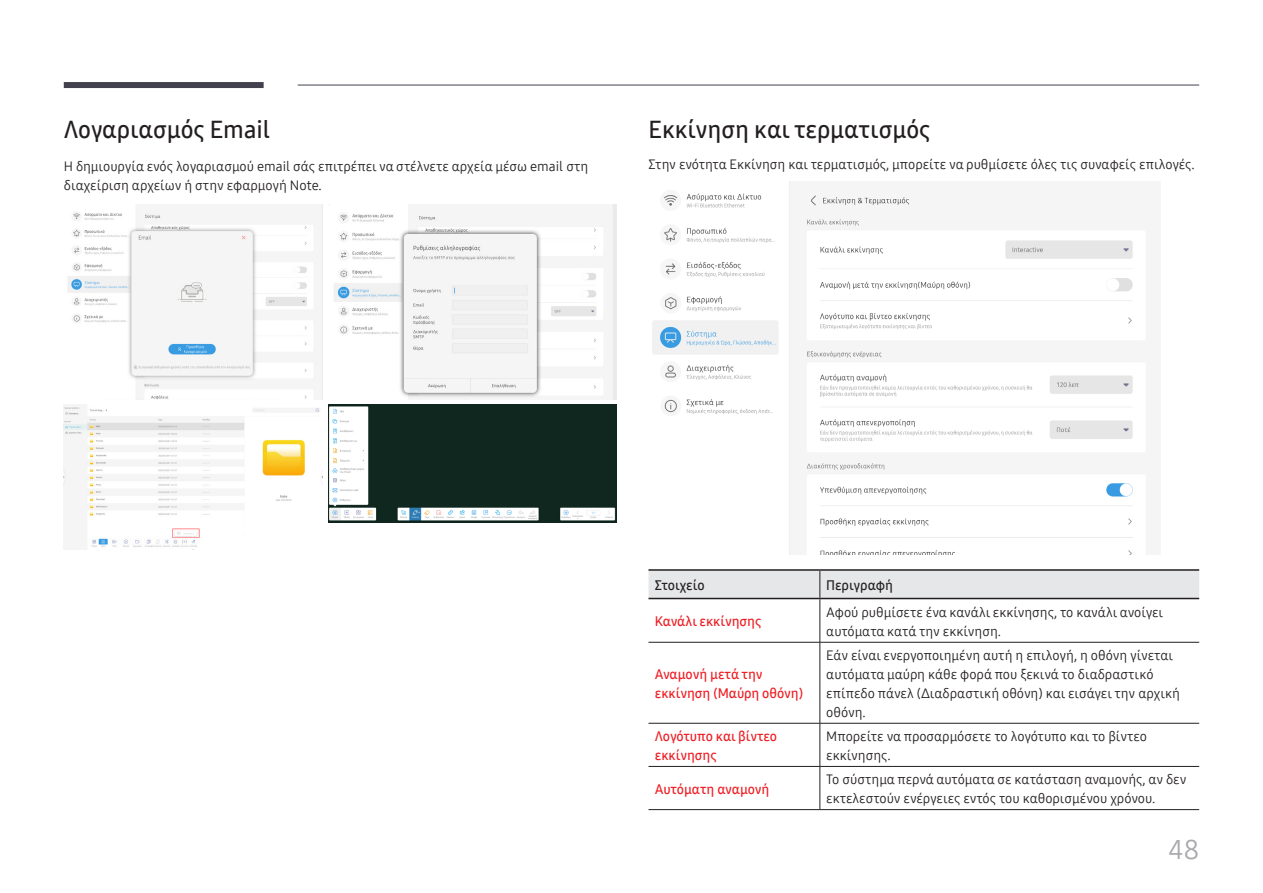
<style>
.page{position:relative;width:1263px;height:893px;background:#fff}
.page>*{position:absolute;margin:0;border:0;box-sizing:border-box;transform-origin:0 0}
.t1{font:27px "Samsung One 400";color:#a8a9ad}
.t2{font:24px "Samsung One 600";letter-spacing:-.005em;color:#231f20}
.P_Object{font:13.5px/18.9px "Samsung One 400";letter-spacing:-.005em;color:#231f20}
.t3{font:13.5px/18.9px "Samsung One 600";letter-spacing:-.005em;color:#ee1d23}
.P_Lead{font:13.5px "Samsung One 600";letter-spacing:-.01em;color:#231f20}
</style>
<div class="page">
<div style="left:64px;top:82px;width:200px;height:6px;background:#44414f"></div>
<hr style="left:298px;top:85px;width:901px;height:1px;background:#44414f">
<img style="left:68px;top:204px;width:254px;height:195px">
<img style="left:328px;top:204px;width:288px;height:196px">
<img style="left:64px;top:406px;width:258px;height:144px">
<img style="left:328px;top:404px;width:288px;height:118px">
<img style="left:652px;top:181px;width:492px;height:373px">
<hr style="left:820px;top:569px;width:379px;height:2px;background:#231f20">
<hr style="left:820px;top:598px;width:379px;height:1px;background:#231f20">
<hr style="left:820px;top:642px;width:379px;height:1px;background:#231f20">
<hr style="left:820px;top:723px;width:379px;height:1px;background:#231f20">
<hr style="left:820px;top:766px;width:379px;height:1px;background:#231f20">
<hr style="left:820px;top:809px;width:379px;height:1px;background:#231f20">
<hr style="left:648px;top:642px;width:172px;height:1px;background:#231f20">
<hr style="left:648px;top:723px;width:172px;height:1px;background:#231f20">
<hr style="left:648px;top:766px;width:172px;height:1px;background:#231f20">
<hr style="left:648px;top:809px;width:172px;height:1px;background:#231f20">
<hr style="left:820px;top:599px;width:1px;height:43px;background:#231f20">
<hr style="left:820px;top:642px;width:1px;height:81px;background:#231f20">
<hr style="left:820px;top:723px;width:1px;height:43px;background:#231f20">
<hr style="left:820px;top:767px;width:1px;height:42px;background:#231f20">
<hr style="left:648px;top:569px;width:172px;height:2px;background:#231f20">
<hr style="left:648px;top:598px;width:172px;height:1px;background:#231f20">
<svg style="left:648px;top:570px;width:551px;height:28px;background:#dedfe1"></svg>
<h3 class="t2" style="left:64px;top:113px;width:208px">Λογαριασμός Email</h3>
<p class="P_Object" style="left:64px;top:157px;width:526px">Η δημιουργία ενός λογαριασμού email σάς επιτρέπει να στέλνετε αρχεία μέσω email στη διαχείριση αρχείων ή στην εφαρμογή Note.</p>
<h3 class="t2" style="left:648px;top:113px;width:283px">Εκκίνηση και τερματισμός</h3>
<p class="P_Object" style="left:648px;top:155px;width:548px">Στην ενότητα Εκκίνηση και τερματισμός, μπορείτε να ρυθμίσετε όλες τις συναφείς επιλογές.</p>
<p class="P_Lead" style="left:655px;top:576px;width:51px">Στοιχείο</p>
<p class="P_Lead" style="left:826px;top:576px;width:68px">Περιγραφή</p>
<p class="t3" style="left:655px;top:612px;width:108px">Κανάλι εκκίνησης</p>
<p class="P_Object" style="left:826px;top:603px;width:339px">Αφού ρυθμίσετε ένα κανάλι εκκίνησης, το κανάλι ανοίγει αυτόματα κατά την εκκίνηση.</p>
<p class="t3" style="left:655px;top:665px;width:150px">Αναμονή μετά την εκκίνηση (Μαύρη οθόνη)</p>
<p class="P_Object" style="left:826px;top:646px;width:355px">Εάν είναι ενεργοποιημένη αυτή η επιλογή, η οθόνη γίνεται αυτόματα μαύρη κάθε φορά που ξεκινά το διαδραστικό επίπεδο πάνελ (Διαδραστική οθόνη) και εισάγει την αρχική οθόνη.</p>
<p class="t3" style="left:655px;top:727px;width:124px">Λογότυπο και βίντεο εκκίνησης</p>
<p class="P_Object" style="left:826px;top:727px;width:322px">Μπορείτε να προσαρμόσετε το λογότυπο και το βίντεο εκκίνησης.</p>
<p class="t3" style="left:655px;top:779px;width:116px">Αυτόματη αναμονή</p>
<p class="P_Object" style="left:826px;top:770px;width:362px">Το σύστημα περνά αυτόματα σε κατάσταση αναμονής, αν δεν εκτελεστούν ενέργειες εντός του καθορισμένου χρόνου.</p>
<h1 class="t1" style="left:1168px;top:831px;width:32px">48</h1>
</div>
